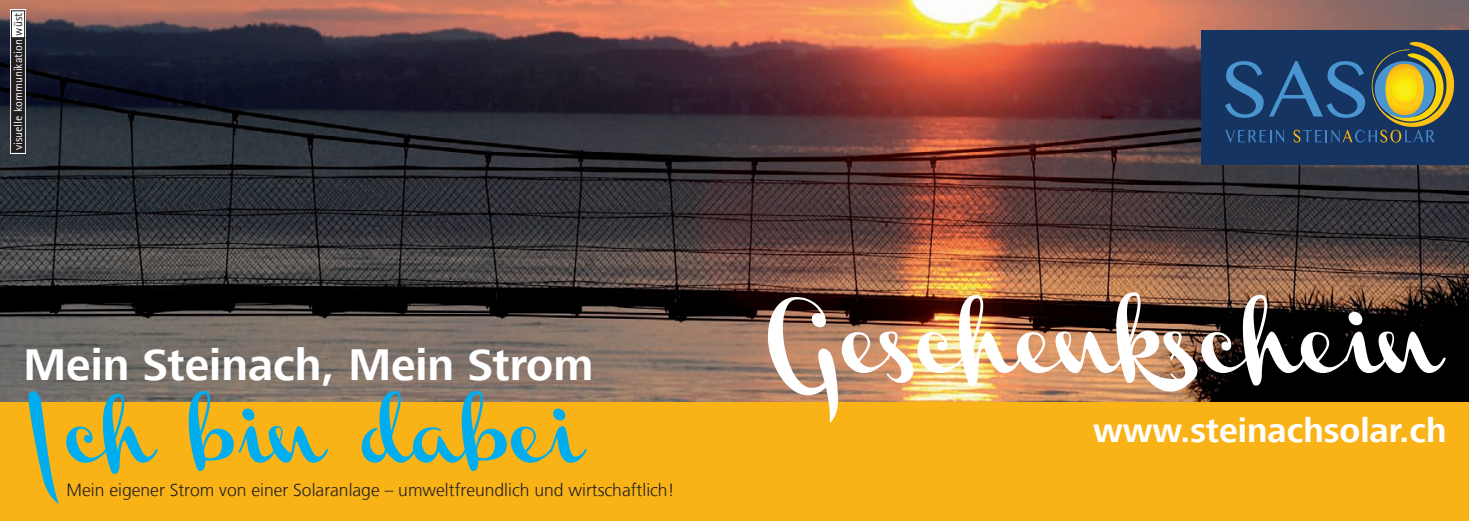
<style>
.page{position:relative;width:1469px;height:521px;background:#fff}
.page>*{position:absolute;margin:0;border:0;box-sizing:border-box;transform-origin:0 0}
.t1{font:italic 65.45px "Channel Left";color:#fff}
.t2{font:italic 57.75px "Channel Left";color:#00aeef}
.t3{font:700 45.68px "Frutiger Next LT";color:#fff}
.t4{font:700 35px "Frutiger Next LT";color:#fff}
.t5{font:300 17.5px "Frutiger LT";color:#231f20}
.t6{font:12.08px "Rotis Sans Serif";color:#fff}
.s1{color:#231f20}
</style>
<div class="page">
<div style="left:0;top:402px;width:1468px;height:119px;background:#f9b317"></div>
<img style="left:0;top:0;width:1468px;height:402px">
<div style="left:1200px;top:30px;width:268px;height:134px;background:#153461"></div>
<svg style="left:1225px;top:42px;width:228px;height:101px"></svg>
<div style="left:10px;top:9px;width:16px;height:145px;background:#fff"></div>
<div style="left:11px;top:38px;width:14px;height:114px;background:#231f20;border:1px solid #231f20"></div>
<div style="left:11px;top:11px;width:14px;height:28px;border:1px solid #231f20"></div>
<p class="t6" style="left:11px;top:150px;width:139px;rotate:-90deg">visuelle kommunikation <span class="s1">wüst</span></p>
<h3 class="t3" style="left:24px;top:339px;width:571px">Mein Steinach, Mein Strom</h3>
<h2 class="t2" style="left:36px;top:409px;width:552px">Ich bin dabei</h2>
<p class="t5" style="left:67px;top:480px;width:609px">Mein eigener Strom von einer Solaranlage – umweltfreundlich und wirtschaftlich!</p>
<h1 class="t1" style="left:773px;top:312px;width:674px">Geschenkschein</h1>
<h3 class="t4" style="left:1093px;top:411px;width:355px">www.steinachsolar.ch</h3>
</div>
